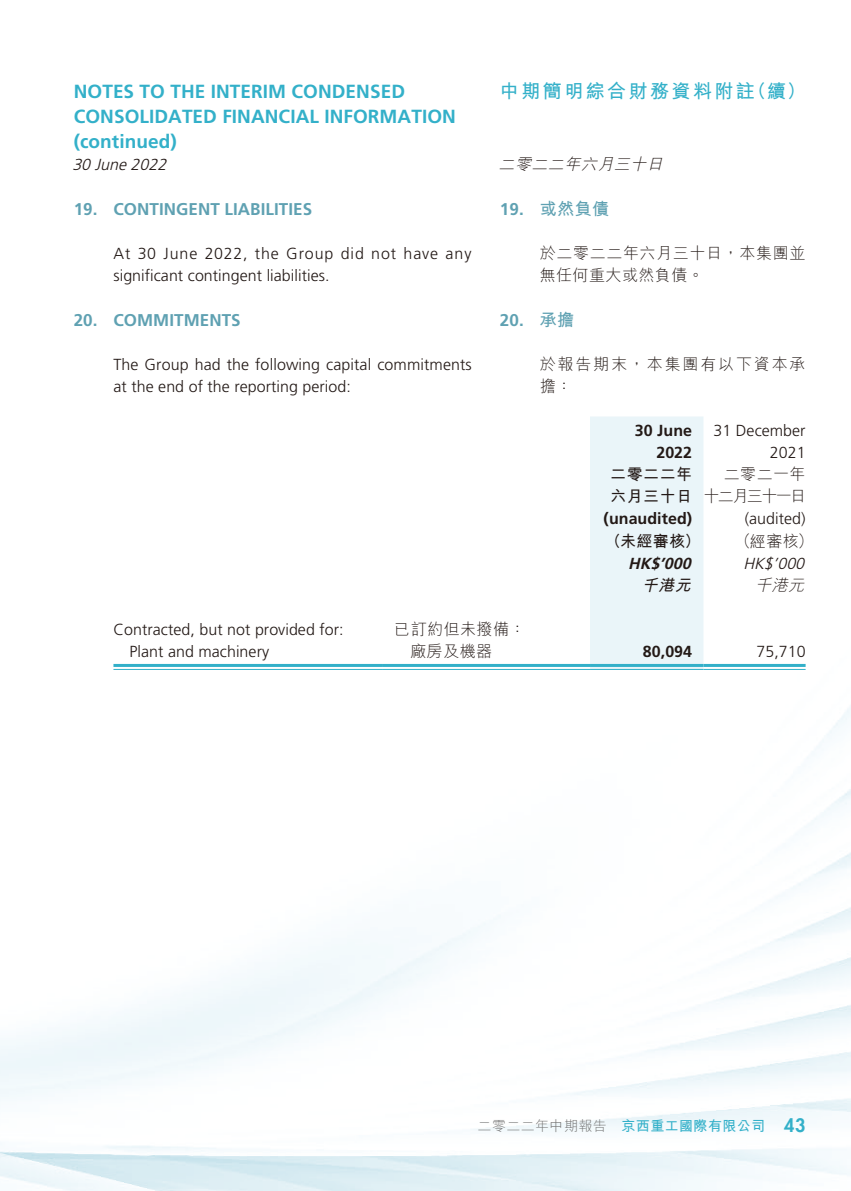
<style>
.page{position:relative;width:851px;height:1191px;background:#fff}
.page>*{position:absolute;margin:0;border:0;box-sizing:border-box;transform-origin:0 0}
.t1{font:700 19px/25px "Frutiger LT Std";letter-spacing:.005em;color:#33b0c9}
.t2{font:700 19px "M Hei HK";letter-spacing:.13em;color:#33b0c9}
.t3{font:700 17px "Frutiger LT Std";letter-spacing:.005em;color:#5fa1b2}
.t4{font:700 17px "M Hei HK";color:#5fa1b2}
.t5{font:300 16px/22px "Frutiger LT Std";letter-spacing:.005em;color:#231916}
.t6{font:300 16px/22px "M Hei HK";letter-spacing:.03em;color:#231916}
.t7{font:700 16px/22px "Frutiger LT Std";letter-spacing:.005em;color:#231916;text-align:right}
.t8{font:300 16px/22px "M Hei HK";letter-spacing:.115em;color:#231916}
.t9{font:italic 300 16px "Frutiger LT Std";color:#231916}
.t10{font:700 16px/22px "M Hei HK";letter-spacing:.03em;color:#231916}
.t11{font:italic 300 16px "M Hei HK";color:#231916}
.t12{font:300 16px/22px "M Hei HK";letter-spacing:-.095em;color:#231916;text-align:right}
.t13{font:italic 700 16px "Frutiger LT Std";color:#231916}
.t14{font:italic 700 16px "M Hei HK";color:#231916}
.t15{font:700 14px "M Hei HK";letter-spacing:.03em;color:#33b0c9}
.s1{font-family:"Frutiger LT Std"}
.s2{font-family:"M Hei HK"}
.s3{font-weight:300;color:#727272}
.s4{font-family:"Futura Std";font-weight:800;font-size:18px}
</style>
<div class="page">
<div style="left:590px;top:416px;width:113px;height:253px;background:#eaf5f9"></div>
<hr style="left:113px;top:664px;width:270px;height:3px;background:#33b0c9">
<hr style="left:113px;top:669px;width:270px;height:1px;background:#33b0c9">
<hr style="left:383px;top:664px;width:207px;height:3px;background:#33b0c9">
<hr style="left:383px;top:669px;width:207px;height:1px;background:#33b0c9">
<hr style="left:590px;top:664px;width:113px;height:3px;background:#33b0c9">
<hr style="left:590px;top:669px;width:113px;height:1px;background:#33b0c9">
<hr style="left:703px;top:664px;width:102px;height:3px;background:#33b0c9">
<hr style="left:703px;top:669px;width:102px;height:1px;background:#33b0c9">
<p class="t1" style="left:74px;top:79px;width:383px">NOTES TO THE INTERIM CONDENSED<br>CONSOLIDATED FINANCIAL INFORMATION (continued)</p>
<p class="t9" style="left:72px;top:156px;width:100px">30 June 2022</p>
<p class="t3" style="left:74px;top:199px;width:240px">19. CONTINGENT LIABILITIES</p>
<p class="t5" style="left:113px;top:243px;width:359px">At 30 June 2022, the Group did not have any significant contingent liabilities.</p>
<p class="t3" style="left:74px;top:310px;width:168px">20. COMMITMENTS</p>
<p class="t5" style="left:113px;top:354px;width:360px">The Group had the following capital commitments at the end of the reporting period:</p>
<p class="t2" style="left:500px;top:78px;width:307px">中期簡明綜合財務資料附註（續）</p>
<p class="t11" style="left:498px;top:156px;width:169px">二零二二年六月三十日</p>
<p class="t4" style="left:500px;top:197px;width:111px"><span class="s1">19.</span> 或然負債</p>
<p class="t6" style="left:539px;top:242px;width:267px">於二零二二年六月三十日，本集團並無任何重大或然負債。</p>
<p class="t3" style="left:500px;top:310px;width:76px">20. <span class="s2">承擔</span></p>
<p class="t8" style="left:539px;top:353px;width:267px">於報告期末，本集團有以下資本承擔：</p>
<p class="t7" style="left:634px;top:420px;width:59px">30 June<br>2022</p>
<p class="t5" style="left:713px;top:420px;width:94px;text-align:right">31 December<br>2021</p>
<p class="t10" style="left:610px;top:462px;width:83px">二零二二年六月三十日</p>
<p class="t12" style="left:703px;top:463px;width:104px">二零二一年<br>十二月三十一日</p>
<p class="t7" style="left:603px;top:508px;width:90px">(unaudited)</p>
<p class="t5" style="left:744px;top:508px;width:62px">(audited)</p>
<p class="t10" style="left:605px;top:528px;width:97px">（未經審核）</p>
<p class="t6" style="left:735px;top:529px;width:80px">（經審核）</p>
<p class="t13" style="left:628px;top:553px;width:68px">HK$’000</p>
<p class="t9" style="left:743px;top:554px;width:67px">HK$’000</p>
<p class="t14" style="left:641px;top:573px;width:55px">千港元</p>
<p class="t11" style="left:755px;top:576px;width:54px">千港元</p>
<p class="t5" style="left:113px;top:618px;width:232px">Contracted, but not provided for:</p>
<p class="t6" style="left:394px;top:617px;width:133px">已訂約但未撥備：</p>
<p class="t5" style="left:129px;top:640px;width:141px">Plant and machinery</p>
<p class="t6" style="left:410px;top:639px;width:83px">廠房及機器</p>
<p class="t7" style="left:643px;top:640px;width:51px">80,094</p>
<p class="t5" style="left:756px;top:640px;width:51px">75,710</p>
<p class="t15" style="left:477px;top:1115px;width:329px"><span class="s3">二零二二年中期報告</span> 京西重工國際有限公司 <span class="s4">43</span></p>
</div>
